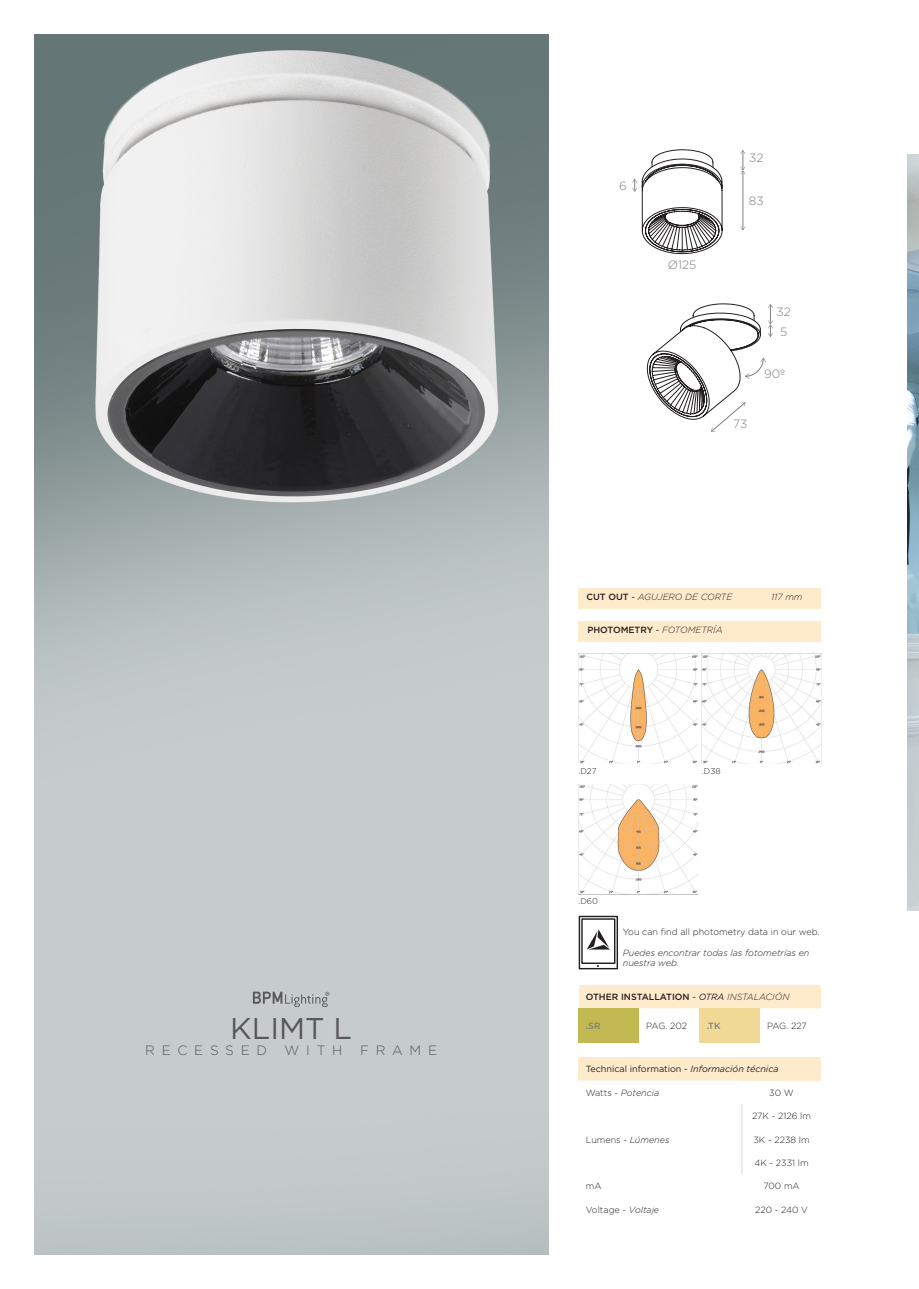
<style>
.page{position:relative;width:919px;height:1289px;background:#fff}
.page>*{position:absolute;margin:0;border:0;box-sizing:border-box;transform-origin:0 0}
.t1{font:30px "Gotham";color:#58575c}
.t2{font:300 13.5px "Gotham";letter-spacing:.5em;color:#58575c}
.t3{font:300 12px/20.1px "Gotham";color:#7d7f82}
.t4{font:300 9px "Gotham";color:#231f20}
.t5{font:italic 300 9px/10.8px "Gotham";color:#231f20}
.t6{font:500 9px "Gotham";color:#231f20}
.t7{font:9px "Gotham";color:#231f20}
.t8{font:500 9px "Gotham";color:#7d7f82}
.t9{font:300 8.25px "Gotham";color:#231f20}
.s1{font-weight:500;font-style:normal}
.s2{font-weight:400;font-style:normal}
.s3{font-weight:400}
.s4{font-weight:300;font-style:italic}
.s5{font-weight:400;font-style:italic}
.s6{font-style:italic}
.s7{font-style:normal}
</style>
<div class="page">
<img style="left:907px;top:154px;width:11px;height:756px">
<img style="left:34px;top:34px;width:514px;height:1220px">
<svg style="left:253px;top:991px;width:76px;height:15px"></svg>
<div style="left:578px;top:620px;width:243px;height:21px;background:#feebcb"></div>
<img style="left:578px;top:653px;width:119px;height:111px">
<img style="left:578px;top:784px;width:119px;height:110px">
<img style="left:702px;top:653px;width:119px;height:111px">
<svg style="left:578px;top:915px;width:40px;height:55px"></svg>
<div style="left:578px;top:1057px;width:243px;height:23px;background:#feebcb"></div>
<svg style="left:578px;top:1080px;width:164px;height:94px"></svg>
<div style="left:578px;top:984px;width:242px;height:24px;background:#feebcb"></div>
<div style="left:578px;top:1008px;width:61px;height:34px;background:#c3b953"></div>
<svg style="left:639px;top:1008px;width:181px;height:34px"></svg>
<div style="left:699px;top:1008px;width:60px;height:34px;background:#f0d895"></div>
<hr style="left:742px;top:171px;width:1px;height:59px;background:#7d7f82">
<svg style="left:740px;top:150px;width:5px;height:24px"></svg>
<svg style="left:632px;top:149px;width:90px;height:105px"></svg>
<svg style="left:647px;top:303px;width:125px;height:129px"></svg>
<div style="left:578px;top:588px;width:243px;height:20px;background:#feebcb"></div>
<h1 class="t1" style="left:230px;top:1008px;width:123px">KLIMT L</h1>
<h2 class="t2" style="left:145px;top:1041px;width:123px">RECESSED</h2>
<h2 class="t2" style="left:284px;top:1041px;width:59px">WITH</h2>
<h2 class="t2" style="left:360px;top:1041px;width:79px">FRAME</h2>
<h3 class="t3" style="left:619px;top:175px;width:9px">6</h3>
<h3 class="t3" style="left:667px;top:254px;width:30px">Ø125</h3>
<h3 class="t3" style="left:749px;top:147px;width:16px">32</h3>
<h3 class="t3" style="left:748px;top:190px;width:16px">83</h3>
<h3 class="t3" style="left:776px;top:301px;width:16px">32<br>5</h3>
<h3 class="t3" style="left:733px;top:413px;width:16px">73</h3>
<h3 class="t3" style="left:764px;top:363px;width:22px">90º</h3>
<p class="t5" style="left:586px;top:591px;width:147px"><span class="s1">CUT OUT</span> <span class="s2">-</span> AGUJERO DE CORTE</p>
<p class="t5" style="left:771px;top:591px;width:33px">117 mm</p>
<p class="t6" style="left:587px;top:624px;width:137px">PHOTOMETRY <span class="s3">-</span> <span class="s4">FOTOMETRÍA</span></p>
<p class="t9" style="left:578px;top:765px;width:19px">.D27</p>
<p class="t9" style="left:702px;top:765px;width:20px">.D38</p>
<p class="t9" style="left:578px;top:896px;width:21px">.D60</p>
<p class="t4" style="left:622px;top:926px;width:198px">You can find all photometry data in our web.</p>
<p class="t5" style="left:622px;top:946px;width:188px">Puedes encontrar todas las fotometrías en nuestra web.</p>
<p class="t6" style="left:585px;top:991px;width:205px">OTHER INSTALLATION <span class="s3">-</span> <span class="s5">OTRA</span> <span class="s4">INSTALACIÓN</span></p>
<p class="t8" style="left:585px;top:1019px;width:16px">.SR</p>
<p class="t4" style="left:646px;top:1020px;width:42px">PAG. 202</p>
<p class="t8" style="left:706px;top:1019px;width:15px">.TK</p>
<p class="t4" style="left:767px;top:1020px;width:41px">PAG. 227</p>
<p class="t7" style="left:585px;top:1063px;width:194px">Technical information - <span class="s6">Información técnica</span></p>
<p class="t5" style="left:585px;top:1086px;width:75px"><span class="s7">Watts -</span> Potencia</p>
<p class="t4" style="left:769px;top:1086px;width:26px">30 W</p>
<p class="t4" style="left:585px;top:1133px;width:85px">Lumens - <span class="s6">Lúmenes</span></p>
<p class="t4" style="left:752px;top:1110px;width:60px">27K - 2126 lm</p>
<p class="t4" style="left:753px;top:1133px;width:58px">3K - 2238 lm</p>
<p class="t4" style="left:754px;top:1157px;width:56px">4K - 2331 lm</p>
<p class="t4" style="left:585px;top:1180px;width:17px">mA</p>
<p class="t4" style="left:763px;top:1180px;width:38px">700 mA</p>
<p class="t4" style="left:585px;top:1203px;width:75px">Voltage - <span class="s6">Voltaje</span></p>
<p class="t4" style="left:755px;top:1203px;width:54px">220 - 240 V</p>
</div>
